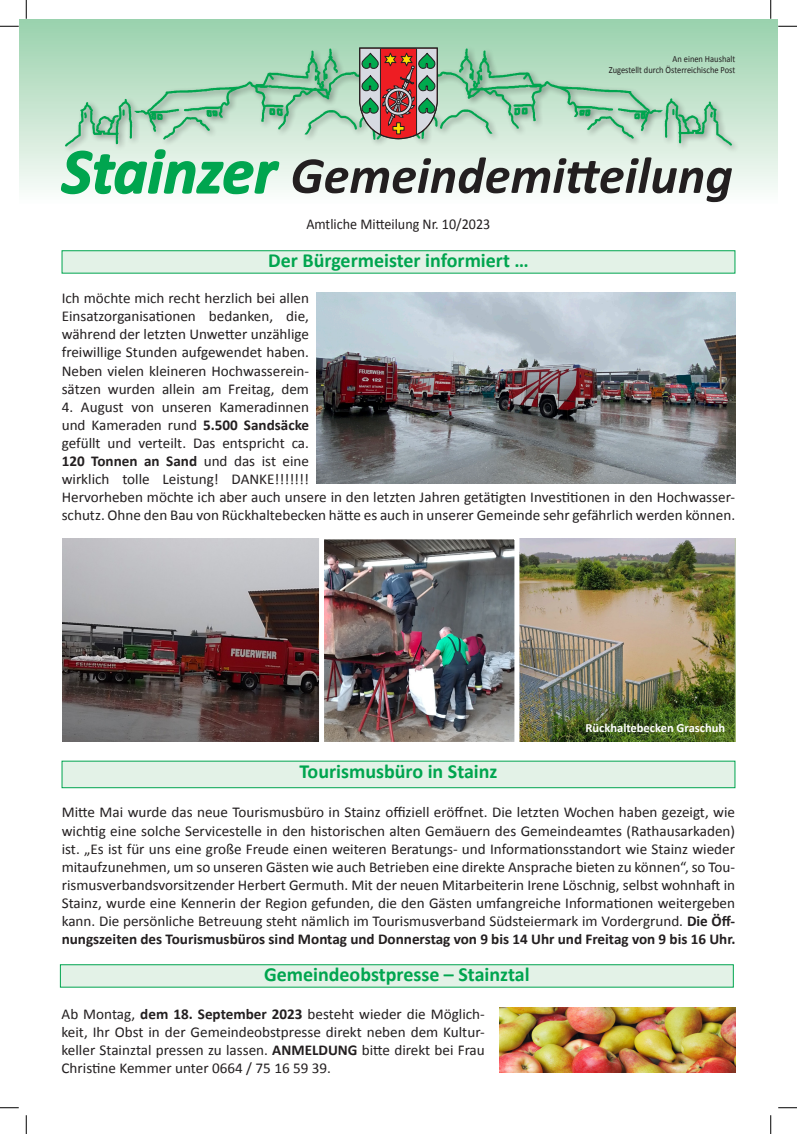
<style>
.page{position:relative;width:797px;height:1134px;background:#fff}
.page>*{position:absolute;margin:0;border:0;box-sizing:border-box;transform-origin:0 0}
.t1{font:italic 700 52.12px "Calibri";color:#231f20}
.t2{font:700 20px "Calibri";color:#00a54f}
.t3{font:15px/18px "Calibri";color:#231f20;text-align:justify}
.t4{font:15px "Calibri";color:#231f20;scale:.94 1}
.t5{font:700 12.5px "Calibri";color:#fff}
.t6{font:9.38px "Calibri";color:#231f20;scale:.9 1}
.s1{font-size:64.5px;color:#00a54f}
.s2{font-weight:700}
</style>
<div class="page">
<div style="left:62px;top:250px;width:673px;height:23px;background:#e3f2e7;border:1px solid #00a54f"></div>
<div style="left:60px;top:964px;width:673px;height:23px;background:#e3f2e7"></div>
<div style="left:19px;top:19px;width:758px;height:184px;background:linear-gradient(to bottom,#99d1ac,#fbfcfa)"></div>
<div style="left:398px;top:46px;width:342px;height:108px;background:#231f20;opacity:.5"></div>
<img style="left:397px;top:43px;width:338px;height:109px">
<img style="left:62px;top:44px;width:338px;height:109px">
<svg style="left:359px;top:48px;width:79px;height:91px;background:#9e776b"></svg>
<div style="left:62px;top:760px;width:673px;height:27px;background:#e3f2e7"></div>
<img style="left:499px;top:1007px;width:236px;height:64px">
<img style="left:522px;top:538px;width:213px;height:203px">
<img style="left:62px;top:538px;width:254px;height:203px">
<img style="left:316px;top:538px;width:206px;height:204px">
<img style="left:316px;top:292px;width:419px;height:191px">
<svg style="left:0;top:25px;width:19px;height:2px"></svg>
<svg style="left:778px;top:25px;width:19px;height:2px"></svg>
<svg style="left:0;top:1107px;width:19px;height:1px"></svg>
<svg style="left:778px;top:1107px;width:19px;height:1px"></svg>
<svg style="left:25px;top:0;width:2px;height:19px"></svg>
<svg style="left:25px;top:1115px;width:2px;height:18px"></svg>
<svg style="left:770px;top:0;width:1px;height:19px"></svg>
<svg style="left:770px;top:1115px;width:1px;height:18px"></svg>
<p class="t6" style="left:672px;top:52px;width:71px">An einen Haushalt</p>
<p class="t6" style="left:608px;top:64px;width:142px">Zugestellt durch Österreichische Post</p>
<p class="t1" style="left:62px;top:139px;width:672px"><span class="s1">Stainzer</span> Gemeindemitteilung</p>
<p class="t4" style="left:306px;top:213px;width:197px">Amtliche Mitteilung Nr. 10/2023</p>
<p class="t2" style="left:268px;top:247px;width:262px">Der Bürgermeister informiert …</p>
<p class="t3" style="left:62px;top:289px;width:249px">Ich möchte mich recht herzlich bei allen Einsatzorganisationen bedanken, die, während der letzten Unwetter unzählige freiwillige Stunden aufgewendet haben.<br>Neben vielen kleineren Hochwasserein&shy;sätzen wurden allein am Freitag, dem</p>
<p class="t3" style="left:62px;top:397px;width:675px;text-align:left">4. August von unseren Kameradinnen<br>und Kameraden rund <span class="s2">5.500 Sandsäcke<br></span>gefüllt und verteilt. Das entspricht ca.<br><span class="s2">120 Tonnen an Sand</span> und das ist eine<br>wirklich tolle Leistung! DANKE!!!!!!!<br>Hervorheben möchte ich aber auch unsere in den letzten Jahren getätigten Investitionen in den Hochwasser&shy;schutz. Ohne den Bau von Rückhaltebecken hätte es auch in unserer Gemeinde sehr gefährlich werden können.</p>
<p class="t5" style="left:585px;top:719px;width:141px">Rückhaltebecken Graschuh</p>
<p class="t2" style="left:299px;top:757px;width:200px">Tourismusbüro in Stainz</p>
<p class="t3" style="left:62px;top:803px;width:675px">Mitte Mai wurde das neue Tourismusbüro in Stainz offiziell eröffnet. Die letzten Wochen haben gezeigt, wie wichtig eine solche Servicestelle in den historischen alten Gemäuern des Gemeindeamtes (Rathausarkaden) ist. „Es ist für uns eine große Freude einen weiteren Beratungs- und Informationsstandort wie Stainz wieder mitaufzunehmen, um so unseren Gästen wie auch Betrieben eine direkte Ansprache bieten zu können“, so Tou&shy;rismusverbandsvorsitzender Herbert Germuth. Mit der neuen Mitarbeiterin Irene Löschnig, selbst wohnhaft in Stainz, wurde eine Kennerin der Region gefunden, die den Gästen umfangreiche Informationen weitergeben kann. Die persönliche Betreuung steht nämlich im Tourismusverband Südsteiermark im Vordergrund. <span class="s2">Die Öff&shy;nungszeiten des Tourismusbüros sind Montag und Donnerstag von 9 bis 14 Uhr und Freitag von 9 bis 16 Uhr.</span></p>
<p class="t2" style="left:264px;top:960px;width:267px">Gemeindeobstpresse – Stainztal</p>
<p class="t3" style="left:62px;top:1003px;width:425px">Ab Montag, <span class="s2">dem 18. September 2023</span> besteht wieder die Möglich&shy;keit, Ihr Obst in der Gemeindeobstpresse direkt neben dem Kultur&shy;keller Stainztal pressen zu lassen. <span class="s2">ANMELDUNG</span> bitte direkt bei Frau Christine Kemmer unter 0664 / 75 16 59 39.</p>
</div>
